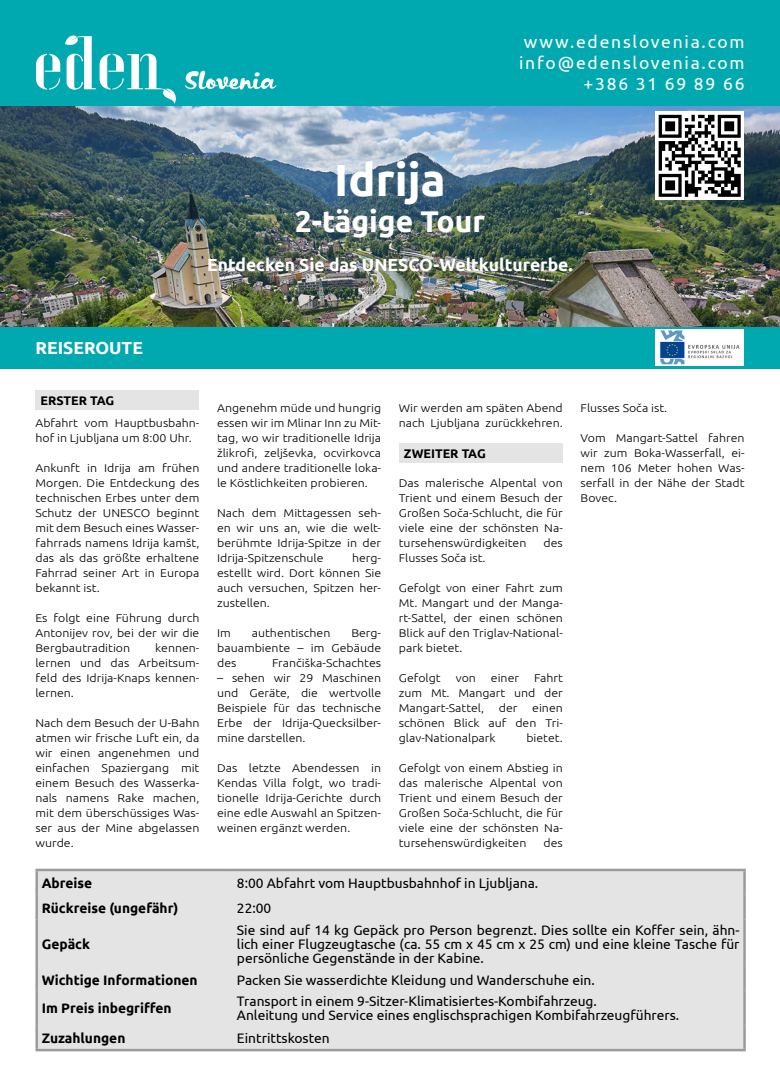
<style>
.page{position:relative;width:780px;height:1088px;background:#fff}
.page>*{position:absolute;margin:0;border:0;box-sizing:border-box;transform-origin:0 0}
.t1{font:700 45px "Ubuntu";color:#fff}
.t2{font:700 30px "Ubuntu";color:#fff}
.t3{font:17.5px/21px "Ubuntu";letter-spacing:.1em;color:#fff;text-align:right}
.t4{font:700 17.5px "Ubuntu";color:#fff}
.t5{font:13.75px/13.8px "Ubuntu";color:#000;text-align:justify}
.t6{font:700 13.75px "Ubuntu";color:#000}
.t7{font:700 12.5px "Ubuntu";color:#000}
.t8{font:300 11.25px/15px "Ubuntu";color:#000;text-align:justify;scale:1.1 1}
</style>
<div class="page">
<div style="left:0;top:0;width:780px;height:106px;background:#00a9af"></div>
<svg style="left:185px;top:71px;width:91px;height:19px"></svg>
<svg style="left:36px;top:35px;width:140px;height:69px"></svg>
<div style="left:0;top:326px;width:780px;height:43px;background:#00a9af"></div>
<img style="left:655px;top:330px;width:88px;height:35px">
<img style="left:0;top:106px;width:780px;height:220px">
<div style="left:38px;top:871px;width:705px;height:178px;background:#e4e4e4"></div>
<hr style="left:35px;top:869px;width:197px;height:2px;background:#9b9b9b">
<hr style="left:35px;top:871px;width:3px;height:24px;background:#9b9b9b">
<hr style="left:232px;top:869px;width:513px;height:2px;background:#9b9b9b">
<hr style="left:743px;top:871px;width:2px;height:24px;background:#9b9b9b">
<hr style="left:35px;top:895px;width:3px;height:25px;background:#9b9b9b">
<hr style="left:743px;top:895px;width:2px;height:25px;background:#9b9b9b">
<hr style="left:35px;top:920px;width:3px;height:48px;background:#9b9b9b">
<hr style="left:743px;top:920px;width:2px;height:48px;background:#9b9b9b">
<hr style="left:35px;top:968px;width:3px;height:23px;background:#9b9b9b">
<hr style="left:743px;top:968px;width:2px;height:23px;background:#9b9b9b">
<hr style="left:35px;top:991px;width:3px;height:34px;background:#9b9b9b">
<hr style="left:743px;top:991px;width:2px;height:34px;background:#9b9b9b">
<hr style="left:35px;top:1025px;width:3px;height:24px;background:#9b9b9b">
<hr style="left:743px;top:1025px;width:2px;height:24px;background:#9b9b9b">
<hr style="left:35px;top:1049px;width:197px;height:2px;background:#9b9b9b">
<hr style="left:232px;top:1049px;width:513px;height:2px;background:#9b9b9b">
<div style="left:35px;top:390px;width:164px;height:19px;background:#e4e4e4"></div>
<div style="left:399px;top:443px;width:163px;height:19px;background:#e4e4e4"></div>
<svg style="left:655px;top:112px;width:89px;height:88px"></svg>
<svg style="left:658px;top:115px;width:82px;height:82px"></svg>
<p class="t3" style="left:519px;top:31px;width:227px">www.edenslovenia.com info@edenslovenia.com +386 31 69 89 66</p>
<p class="t1" style="left:334px;top:153px;width:113px">Idrija</p>
<p class="t2" style="left:295px;top:203px;width:192px">2-tägige Tour</p>
<p class="t4" style="left:207px;top:254px;width:367px">Entdecken Sie das UNESCO-Weltkulturerbe.</p>
<p class="t4" style="left:35px;top:337px;width:109px">REISEROUTE</p>
<p class="t7" style="left:40px;top:392px;width:75px">ERSTER TAG</p>
<p class="t8" style="left:35px;top:415px;width:150px">Abfahrt vom Hauptbusbahn&shy;hof in Ljubljana um 8:00 Uhr.</p>
<p class="t8" style="left:35px;top:460px;width:150px">Ankunft in Idrija am frühen Morgen. Die Entdeckung des technischen Erbes unter dem Schutz der UNESCO beginnt mit dem Besuch eines Wasser&shy;fahrrads namens Idrija kamšt, das als das größte erhaltene Fahrrad seiner Art in Europa bekannt ist.</p>
<p class="t8" style="left:35px;top:610px;width:150px">Es folgt eine Führung durch Antonijev rov, bei der wir die Bergbautradition</p>
<p class="t8" style="left:35px;top:640px;width:150px;text-indent:120px">kennen&shy;lernen und das Arbeitsum&shy;feld des Idrija-Knaps kennen&shy;lernen.</p>
<p class="t8" style="left:35px;top:715px;width:151px">Nach dem Besuch der U-Bahn atmen wir frische Luft ein, da wir einen angenehmen und einfachen Spaziergang mit einem Besuch des Wasserka&shy;nals namens Rake machen, mit dem überschüssiges Was&shy;ser aus der Mine abgelassen wurde.</p>
<p class="t8" style="left:217px;top:400px;width:150px">Angenehm müde und hungrig essen wir im Mlinar Inn zu Mit&shy;tag, wo wir traditionelle Idrija žlikrofi, zeljševka, ocvirkovca und andere traditionelle loka&shy;le Köstlichkeiten probieren.</p>
<p class="t8" style="left:217px;top:505px;width:150px">Nach dem Mittagessen seh&shy;en wir uns an, wie die welt&shy;berühmte Idrija-Spitze in der Idrija-Spitzenschule</p>
<p class="t8" style="left:217px;top:550px;width:150px;text-indent:135px">herg&shy;estellt wird. Dort können Sie auch versuchen, Spitzen her&shy;zustellen.</p>
<p class="t8" style="left:217px;top:625px;width:14px">Im</p>
<p class="t8" style="left:252px;top:625px;width:73px">authentischen</p>
<p class="t8" style="left:217px;top:625px;width:150px;text-indent:134px">Berg&shy;bauambiente – im Gebäude des</p>
<p class="t8" style="left:272px;top:655px;width:101px">Frančiška-Schachtes</p>
<p class="t8" style="left:217px;top:670px;width:150px">– sehen wir 29 Maschinen und Geräte, die wertvolle Beispiele für das technische Erbe der Idrija-Quecksilber&shy;mine darstellen.</p>
<p class="t8" style="left:217px;top:760px;width:150px">Das letzte Abendessen in Kendas Villa folgt, wo tradi&shy;tionelle Idrija-Gerichte durch eine edle Auswahl an Spitzen&shy;weinen ergänzt werden.</p>
<p class="t8" style="left:399px;top:400px;width:150px">Wir werden am späten Abend nach Ljubljana zurückkehren.</p>
<p class="t7" style="left:404px;top:445px;width:83px">ZWEITER TAG</p>
<p class="t8" style="left:399px;top:475px;width:150px">Das malerische Alpental von Trient und einem Besuch der Großen Soča-Schlucht, die für viele eine der schönsten Na&shy;tursehenswürdigkeiten</p>
<p class="t8" style="left:543px;top:535px;width:19px">des</p>
<p class="t8" style="left:399px;top:550px;width:80px">Flusses Soča ist.</p>
<p class="t8" style="left:399px;top:580px;width:150px">Gefolgt von einer Fahrt zum Mt. Mangart und der Manga&shy;rt-Sattel, der einen schönen Blick auf den Triglav-National&shy;park bietet.</p>
<p class="t8" style="left:399px;top:670px;width:40px">Gefolgt</p>
<p class="t8" style="left:455px;top:670px;width:20px">von</p>
<p class="t8" style="left:491px;top:670px;width:27px">einer</p>
<p class="t8" style="left:399px;top:670px;width:150px;text-indent:135px">Fahrt zum Mt. Mangart und der Mangart-Sattel,</p>
<p class="t8" style="left:499px;top:700px;width:18px">der</p>
<p class="t8" style="left:399px;top:700px;width:150px;text-indent:133px">einen schönen Blick auf den Tri&shy;glav-Nationalpark</p>
<p class="t8" style="left:526px;top:730px;width:35px">bietet.</p>
<p class="t8" style="left:399px;top:760px;width:150px">Gefolgt von einem Abstieg in das malerische Alpental von Trient und einem Besuch der Großen Soča-Schlucht, die für viele eine der schönsten Na&shy;tursehenswürdigkeiten</p>
<p class="t8" style="left:543px;top:835px;width:19px">des</p>
<p class="t8" style="left:580px;top:400px;width:80px">Flusses Soča ist.</p>
<p class="t8" style="left:580px;top:430px;width:150px">Vom Mangart-Sattel fahren wir zum Boka-Wasserfall, ei&shy;nem 106 Meter hohen Was&shy;serfall in der Nähe der Stadt Bovec.</p>
<p class="t6" style="left:42px;top:874px;width:52px">Abreise</p>
<p class="t5" style="left:237px;top:875px;width:303px">8:00 Abfahrt vom Hauptbusbahnhof in Ljubljana.</p>
<p class="t6" style="left:42px;top:899px;width:138px">Rückreise (ungefähr)</p>
<p class="t5" style="left:237px;top:900px;width:36px">22:00</p>
<p class="t6" style="left:42px;top:936px;width:50px">Gepäck</p>
<p class="t5" style="left:237px;top:923px;width:504px">Sie sind auf 14 kg Gepäck pro Person begrenzt. Dies sollte ein Koffer sein, ähn&shy;lich einer Flugzeugtasche (ca. 55 cm x 45 cm x 25 cm) und eine kleine Tasche für persönliche Gegenstände in der Kabine.</p>
<p class="t6" style="left:42px;top:971px;width:157px">Wichtige Informationen</p>
<p class="t5" style="left:237px;top:972px;width:359px">Packen Sie wasserdichte Kleidung und Wanderschuhe ein.</p>
<p class="t6" style="left:42px;top:1000px;width:131px">Im Preis inbegriffen</p>
<p class="t5" style="left:237px;top:994px;width:361px">Transport in einem 9-Sitzer-Klimatisiertes-Kombifahrzeug.</p>
<p class="t5" style="left:237px;top:1008px;width:444px">Anleitung und Service eines englischsprachigen Kombifahrzeugführers.</p>
<p class="t6" style="left:42px;top:1030px;width:85px">Zuzahlungen</p>
<p class="t5" style="left:237px;top:1031px;width:94px">Eintrittskosten</p>
</div>
